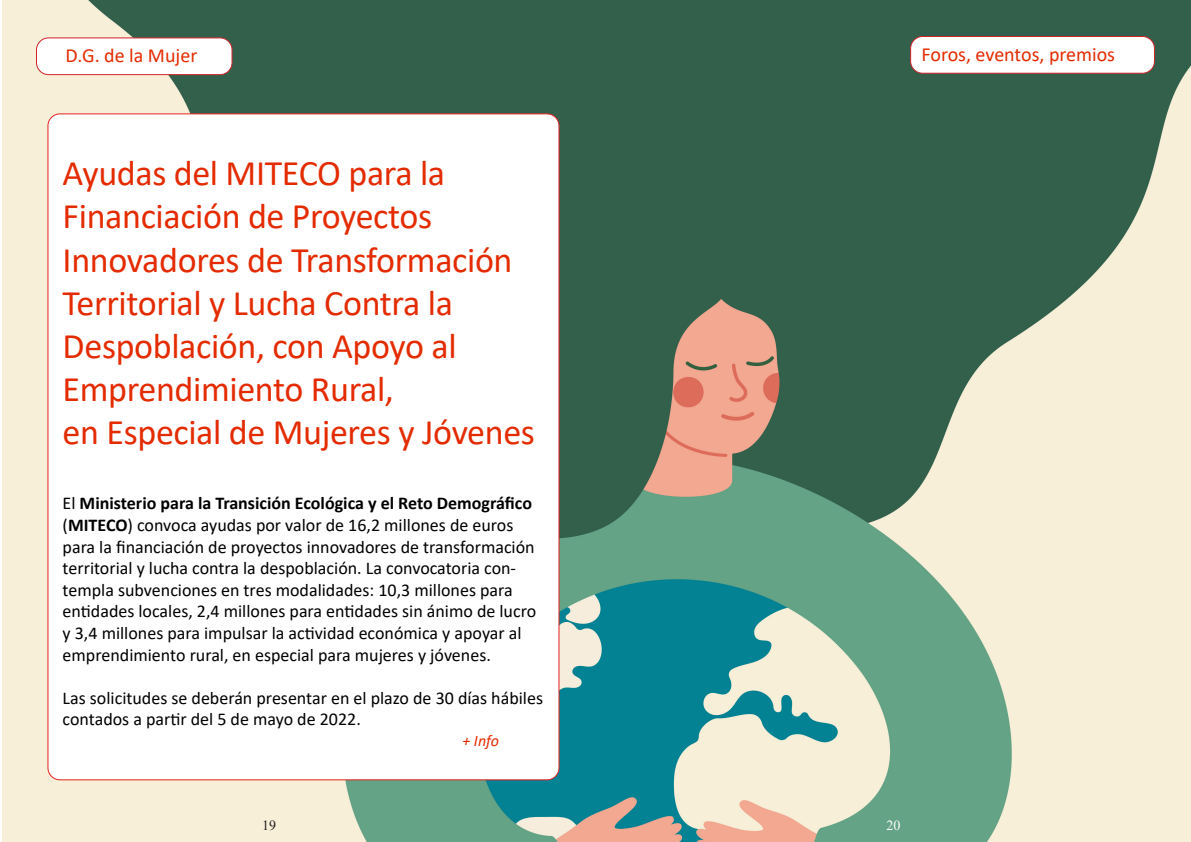
<style>
.page{position:relative;width:1191px;height:842px;background:#fff}
.page>*{position:absolute;margin:0;border:0;box-sizing:border-box;transform-origin:0 0}
.t1{font:36px/43.2px "Calibri";letter-spacing:-.01em;color:#e42b00}
.t2{font:20px "Calibri";color:#e42b00}
.t3{font:18px/21.6px "Calibri";color:#000}
.t4{font:italic 16px "Calibri";color:#e42b00}
.t5{font:14px "Times New Roman";color:#231f20}
.t6{font:14px "Times New Roman";color:#fff}
.s1{font-weight:700}
</style>
<div class="page">
<img style="left:2px;top:0;width:1189px;height:842px">
<div style="left:48px;top:114px;width:511px;height:666px;background:#fff;border-radius:12px"></div>
<div style="left:36px;top:38px;width:196px;height:37px;background:#fff;border-radius:12px"></div>
<div style="left:36px;top:37px;width:196px;height:38px;border:1px solid #d1232a;border-radius:12px"></div>
<div style="left:910px;top:37px;width:244px;height:36px;background:#fff;border-radius:12px"></div>
<div style="left:910px;top:36px;width:245px;height:38px;border:1px solid #d1232a;border-radius:12px"></div>
<p class="t2" style="left:66px;top:41px;width:133px">D.G. de la Mujer</p>
<p class="t2" style="left:921px;top:40px;width:195px">Foros, eventos, premios</p>
<p class="t1" style="left:63px;top:151px;width:384px">Ayudas del MITECO para la</p>
<p class="t1" style="left:63px;top:194px;width:371px">Financiación de Proyectos</p>
<p class="t1" style="left:63px;top:237px;width:451px">Innovadores de Transformación<br>Territorial y Lucha Contra la</p>
<p class="t1" style="left:63px;top:324px;width:395px">Despoblación, con Apoyo al</p>
<p class="t1" style="left:63px;top:367px;width:333px">Emprendimiento Rural,</p>
<p class="t1" style="left:63px;top:410px;width:474px">en Especial de Mujeres y Jóvenes</p>
<p class="t3" style="left:63px;top:492px;width:475px">El <span class="s1">Ministerio para la Transición Ecológica y el Reto Demográfico </span>(<span class="s1">MITECO</span>) convoca ayudas por valor de 16,2 millones de euros para la financiación de proyectos innovadores de transformación territorial y lucha contra la despoblación. La convocatoria con&shy;templa subvenciones en tres modalidades: 10,3 millones para entidades locales, 2,4 millones para entidades sin ánimo de lucro y 3,4 millones para impulsar la actividad económica y apoyar al emprendimiento rural, en especial para mujeres y jóvenes.</p>
<p class="t3" style="left:63px;top:686px;width:482px">Las solicitudes se deberán presentar en el plazo de 30 días hábiles contados a partir del 5 de mayo de 2022.</p>
<p class="t4" style="left:462px;top:729px;width:38px">+ Info</p>
<p class="t5" style="left:262px;top:816px;width:15px">19</p>
<p class="t6" style="left:886px;top:816px;width:15px">20</p>
</div>
